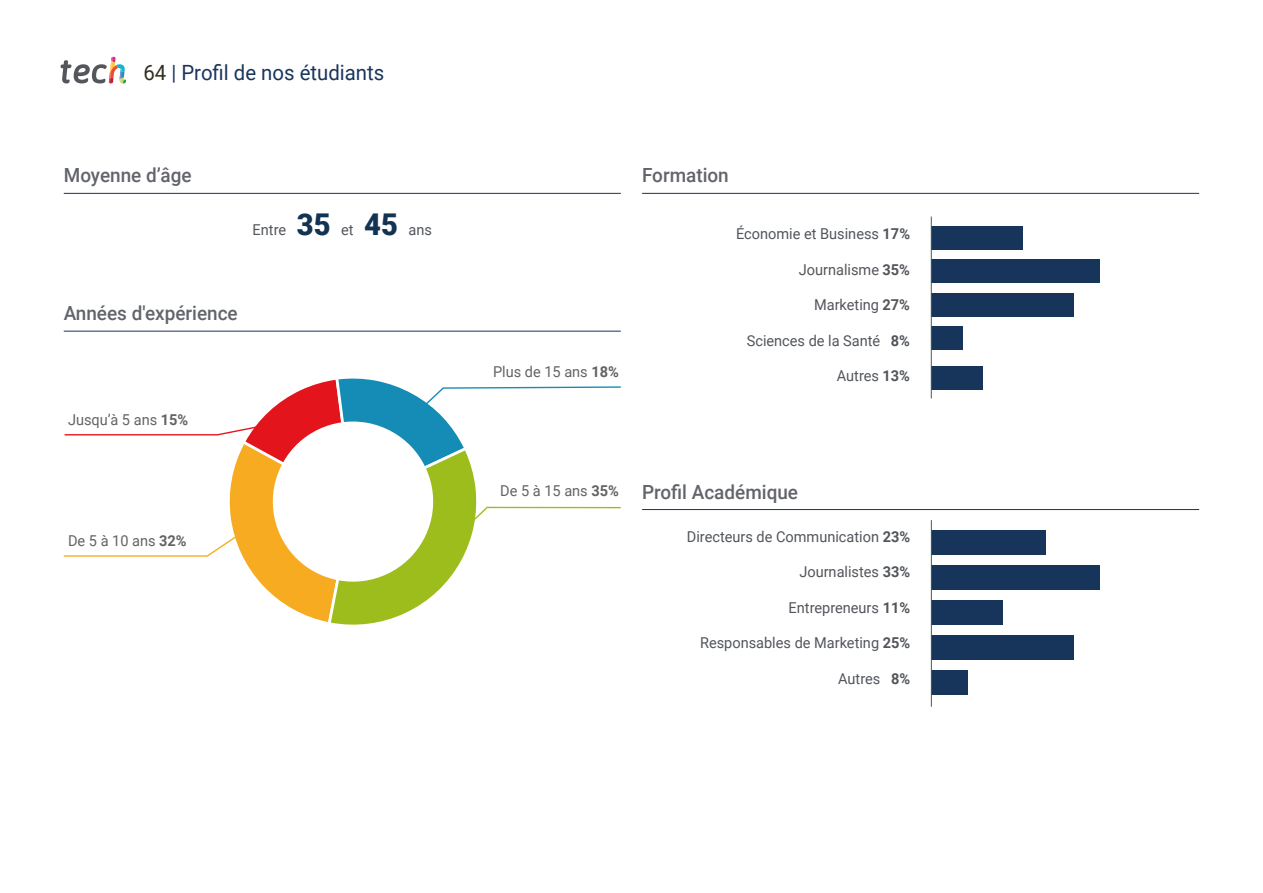
<style>
.page{position:relative;width:1263px;height:893px;background:#fff}
.page>*{position:absolute;margin:0;border:0;box-sizing:border-box;transform-origin:0 0}
.t1{font:21px "Roboto";color:#1a355c}
.t2{font:500 19.5px "Roboto";color:#61646a}
.t3{font:15px "Roboto";color:#52555b}
.t4{font:15px "Roboto";color:#636363}
.s1{color:#312e20}
.s2{font-weight:900;font-size:30px;color:#123352}
.s3{font-weight:700}
</style>
<div class="page">
<svg style="left:61px;top:57px;width:65px;height:27px"></svg>
<hr style="left:64px;top:193px;width:557px;height:1px;background:#17355b">
<hr style="left:64px;top:331px;width:557px;height:1px;background:#17355b">
<hr style="left:642px;top:509px;width:557px;height:1px;background:#17355b">
<div style="left:931px;top:530px;width:115px;height:25px;background:#17355b"></div>
<div style="left:931px;top:565px;width:169px;height:25px;background:#17355b"></div>
<div style="left:931px;top:600px;width:72px;height:25px;background:#17355b"></div>
<div style="left:931px;top:635px;width:143px;height:25px;background:#17355b"></div>
<div style="left:931px;top:670px;width:37px;height:24px;background:#17355b"></div>
<hr style="left:931px;top:520px;width:1px;height:187px;background:#52555b">
<hr style="left:642px;top:193px;width:557px;height:1px;background:#17355b">
<div style="left:931px;top:226px;width:92px;height:24px;background:#17355b"></div>
<div style="left:931px;top:259px;width:168px;height:24px;background:#17355b"></div>
<div style="left:931px;top:293px;width:143px;height:23px;background:#17355b"></div>
<div style="left:931px;top:326px;width:32px;height:24px;background:#17355b"></div>
<div style="left:931px;top:366px;width:52px;height:24px;background:#17355b"></div>
<hr style="left:931px;top:217px;width:1px;height:181px;background:#52555b">
<svg style="left:64px;top:378px;width:557px;height:247px"></svg>
<h1 class="t1" style="left:144px;top:57px;width:242px"><span class="s1">64</span> | Profil de nos étudiants</h1>
<h2 class="t2" style="left:64px;top:161px;width:129px">Moyenne d’âge</h2>
<p class="t3" style="left:253px;top:219px;width:181px">Entre <span class="s2">35</span> et <span class="s2">45</span> ans</p>
<h2 class="t2" style="left:64px;top:300px;width:175px">Années d'expérience</h2>
<p class="t4" style="left:68px;top:409px;width:122px">Jusqu’à 5 ans <span class="s3">15%</span></p>
<p class="t4" style="left:68px;top:530px;width:120px">De 5 à 10 ans <span class="s3">32%</span></p>
<h2 class="t2" style="left:642px;top:161px;width:88px">Formation</h2>
<p class="t3" style="left:736px;top:224px;width:175px">Économie et Business <span class="s3">17%</span></p>
<p class="t3" style="left:799px;top:259px;width:113px">Journalisme <span class="s3">35%</span></p>
<p class="t3" style="left:814px;top:295px;width:97px">Marketing <span class="s3">27%</span></p>
<p class="t3" style="left:747px;top:330px;width:165px">Sciences de la Santé <span class="s3">8%</span></p>
<p class="t4" style="left:493px;top:361px;width:127px">Plus de 15 ans <span class="s3">18%</span></p>
<p class="t3" style="left:837px;top:366px;width:75px">Autres <span class="s3">13%</span></p>
<p class="t4" style="left:500px;top:480px;width:120px">De 5 à 15 ans <span class="s3">35%</span></p>
<h2 class="t2" style="left:642px;top:478px;width:157px">Profil Académique</h2>
<p class="t3" style="left:687px;top:526px;width:225px">Directeurs de Communication <span class="s3">23%</span></p>
<p class="t3" style="left:799px;top:561px;width:112px">Journalistes <span class="s3">33%</span></p>
<p class="t3" style="left:789px;top:597px;width:123px">Entrepreneurs <span class="s3">11%</span></p>
<p class="t3" style="left:700px;top:632px;width:212px">Responsables de Marketing <span class="s3">25%</span></p>
<p class="t3" style="left:838px;top:668px;width:73px">Autres <span class="s3">8%</span></p>
</div>
